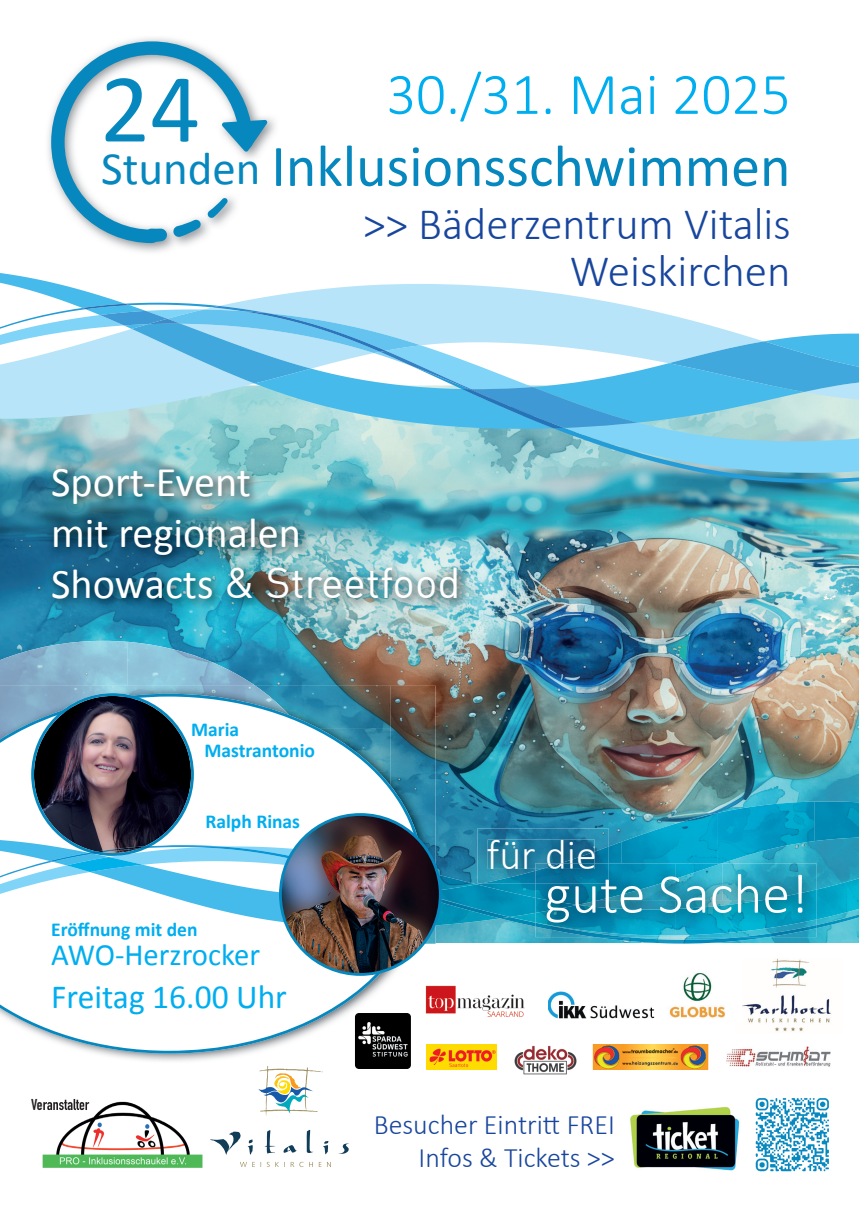
<style>
.page{position:relative;width:859px;height:1208px;background:#fff}
.page>*{position:absolute;margin:0;border:0;box-sizing:border-box;transform-origin:0 0}
.t1{font:59.2px "Calibri";color:#0688be}
.t2{font:300 59.2px "Calibri";color:#00aeef}
.t3{font:300 56.4px "Calibri";color:#fff}
.t4{font:46.5px "Calibri";color:#0688be}
.t5{font:300 45.1px/46.5px "Calibri";color:#18469d;text-align:right}
.t6{font:42.3px/50.8px "Calibri";color:#fff}
.t7{font:42.3px "DIN";color:#fff}
.t8{font:300 42.3px "Calibri";color:#fff}
.t9{font:33.8px "Calibri";color:#00aeef}
.t10{font:31px "Calibri";color:#00aeef}
.t11{font:300 28.2px "Calibri";color:#18469d}
.t12{font:700 19.7px/21.1px "Calibri";color:#00aeef}
.s1{font-family:"Calibri"}
</style>
<div class="page">
<img style="left:0;top:483px;width:859px;height:461px">
<img style="left:755px;top:1098px;width:74px;height:74px">
<img style="left:630px;top:1107px;width:110px;height:64px">
<img style="left:43px;top:1098px;width:159px;height:70px">
<img style="left:43px;top:1099px;width:46px;height:11px">
<svg style="left:0;top:473px;width:859px;height:10px;background:#5fabbf"></svg>
<svg style="left:0;top:419px;width:859px;height:54px;background:#8fcbd7"></svg>
<div style="left:0;top:393px;width:82px;height:26px;background:#b7e4f9"></div>
<svg style="left:0;top:273px;width:619px;height:120px"></svg>
<svg style="left:82px;top:304px;width:777px;height:125px;background:#95d3ee"></svg>
<svg style="left:48px;top:38px;width:211px;height:212px"></svg>
<svg style="left:207px;top:198px;width:21px;height:20px"></svg>
<svg style="left:173px;top:219px;width:28px;height:19px"></svg>
<svg style="left:145px;top:228px;width:22px;height:14px"></svg>
<svg style="left:221px;top:120px;width:47px;height:32px"></svg>
<img style="left:0;top:641px;width:255px;height:45px">
<img style="left:287px;top:686px;width:103px;height:7px">
<img style="left:390px;top:686px;width:46px;height:129px">
<img style="left:423px;top:815px;width:13px;height:129px">
<img style="left:97px;top:944px;width:330px;height:119px">
<img style="left:0;top:686px;width:96px;height:7px">
<img style="left:96px;top:686px;width:191px;height:7px">
<svg style="left:0;top:927px;width:423px;height:126px"></svg>
<svg style="left:258px;top:1066px;width:65px;height:49px"></svg>
<svg style="left:210px;top:1129px;width:139px;height:26px"></svg>
<svg style="left:240px;top:1161px;width:21px;height:6px"></svg>
<svg style="left:267px;top:1161px;width:18px;height:6px"></svg>
<svg style="left:291px;top:1161px;width:22px;height:6px"></svg>
<svg style="left:327px;top:1162px;width:4px;height:5px"></svg>
<img style="left:47px;top:463px;width:421px;height:146px">
<img style="left:500px;top:918px;width:35px;height:8px">
<img style="left:595px;top:937px;width:173px;height:6px">
<img style="left:816px;top:919px;width:43px;height:9px">
<img style="left:440px;top:874px;width:37px;height:10px">
<img style="left:510px;top:917px;width:25px;height:5px">
<img style="left:816px;top:878px;width:43px;height:41px">
<img style="left:621px;top:813px;width:97px;height:50px">
<img style="left:718px;top:801px;width:96px;height:62px">
<img style="left:814px;top:801px;width:45px;height:40px">
<img style="left:609px;top:842px;width:12px;height:21px">
<img style="left:477px;top:883px;width:58px;height:1px">
<img style="left:436px;top:918px;width:64px;height:7px">
<img style="left:436px;top:917px;width:74px;height:1px">
<img style="left:437px;top:884px;width:98px;height:33px">
<img style="left:440px;top:897px;width:59px;height:17px">
<svg style="left:0;top:693px;width:423px;height:234px"></svg>
<img style="left:280px;top:814px;width:160px;height:160px;border-radius:80px">
<div style="left:279px;top:813px;width:163px;height:162px;border:3px solid #0688be;border-radius:50%"></div>
<img style="left:477px;top:828px;width:88px;height:55px">
<img style="left:565px;top:828px;width:44px;height:18px">
<img style="left:482px;top:846px;width:127px;height:37px">
<img style="left:488px;top:839px;width:107px;height:30px">
<img style="left:560px;top:851px;width:35px;height:12px">
<img style="left:676px;top:863px;width:140px;height:26px">
<img style="left:535px;top:935px;width:281px;height:2px">
<img style="left:535px;top:863px;width:141px;height:72px">
<img style="left:676px;top:889px;width:140px;height:46px">
<img style="left:675px;top:863px;width:47px;height:15px">
<img style="left:535px;top:897px;width:43px;height:16px">
<img style="left:535px;top:863px;width:74px;height:20px">
<img style="left:535px;top:863px;width:7px;height:6px">
<img style="left:542px;top:863px;width:53px;height:6px">
<img style="left:419px;top:983px;width:106px;height:40px">
<img style="left:742px;top:958px;width:89px;height:74px">
<img style="left:427px;top:1044px;width:70px;height:25px">
<img style="left:726px;top:1046px;width:105px;height:20px">
<img style="left:669px;top:973px;width:56px;height:45px">
<img style="left:549px;top:991px;width:106px;height:28px">
<img style="left:592px;top:1044px;width:116px;height:25px">
<img style="left:514px;top:1045px;width:63px;height:30px">
<img style="left:355px;top:1013px;width:56px;height:56px">
<h3 class="t4" style="left:100px;top:140px;width:162px"><sup>24</sup>Stunden</h3>
<h1 class="t2" style="left:386px;top:57px;width:406px">30./31. Mai 2025</h1>
<h1 class="t1" style="left:271px;top:129px;width:521px">Inklusionsschwimmen</h1>
<h3 class="t5" style="left:363px;top:200px;width:429px">&gt;&gt; Bäderzentrum Vitalis<br>Weiskirchen</h3>
<h3 class="t6" style="left:51px;top:454px;width:251px">Sport-Event mit regionalen</h3>
<h3 class="t7" style="left:51px;top:556px;width:411px"><span class="s1">Showacts</span> &amp; Streetfood</h3>
<p class="t12" style="left:205px;top:718px;width:112px;text-indent:-13px">Maria<br>Mastrantonio</p>
<p class="t12" style="left:205px;top:810px;width:96px">Ralph Rinas</p>
<p class="t12" style="left:51px;top:918px;width:148px">Eröffnung mit den</p>
<h3 class="t10" style="left:51px;top:936px;width:210px">AWO-Herzrocker</h3>
<h3 class="t9" style="left:51px;top:975px;width:237px">Freitag 16.00 Uhr</h3>
<h3 class="t8" style="left:487px;top:828px;width:111px">für die</h3>
<h2 class="t3" style="left:545px;top:859px;width:265px">gute Sache!</h2>
<h3 class="t11" style="left:374px;top:1107px;width:243px">Besucher Eintritt FREI</h3>
<h3 class="t11" style="left:419px;top:1140px;width:198px">Infos &amp; Tickets &gt;&gt;</h3>
</div>
